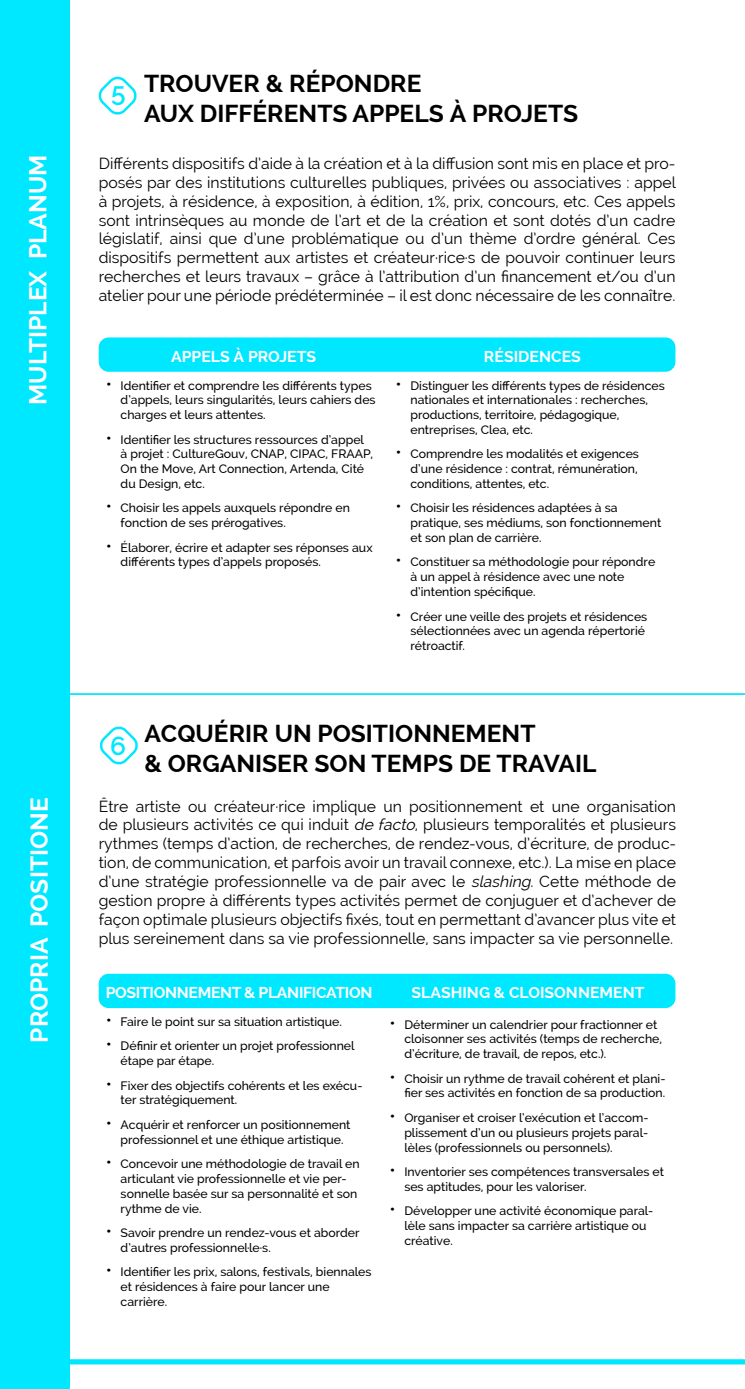
<style>
.page{position:relative;width:745px;height:1389px;background:#fff}
.page>*{position:absolute;margin:0;border:0;box-sizing:border-box;transform-origin:0 0}
.t1{font:600 26.25px "Raleway";color:#00e8ff}
.t2{font:700 24.5px/29.4px "Raleway";color:#000}
.t3{font:700 24.5px "Raleway";color:#fff}
.t4{font:15.75px/18.9px "Raleway";color:#000;text-align:justify}
.t5{font:700 15.75px "Raleway";color:#fff}
.t6{font:700 15.75px "Raleway";letter-spacing:-.02em;color:#fff}
.t7{font:500 12.25px/14.7px "Raleway";color:#000}
.s1{font-weight:400;font-size:17.5px}
.s2{font-style:italic}
</style>
<div class="page">
<div style="left:0;top:0;width:69px;height:1389px;background:#00e8ff"></div>
<div style="left:99px;top:337px;width:576px;height:35px;background:#00e8ff;border-radius:10px"></div>
<div style="left:99px;top:974px;width:576px;height:34px;background:#00e8ff;border-radius:10px"></div>
<hr style="left:69px;top:693px;width:675px;height:2px;background:#00e8ff">
<div style="left:69px;top:1359px;width:675px;height:5px;background:#00e8ff"></div>
<svg style="left:100px;top:726px;width:38px;height:39px"></svg>
<svg style="left:98px;top:76px;width:39px;height:39px"></svg>
<h2 class="t3" style="left:24px;top:405px;width:251px;rotate:-90deg">MULTIPLEX PLANUM</h2>
<h2 class="t3" style="left:25px;top:1043px;width:247px;rotate:-90deg">PROPRIA POSITIONE</h2>
<h1 class="t1" style="left:111px;top:77px;width:16px">5</h1>
<h2 class="t2" style="left:144px;top:69px;width:435px">TROUVER &amp; RÉPONDRE<br>AUX DIFFÉRENTS APPELS À PROJETS</h2>
<p class="t4" style="left:99px;top:154px;width:578px">Différents dispositifs d’aide à la création et à la diffusion sont mis en place et pro&shy;posés par des institutions culturelles publiques, privées ou associatives : appel à projets, à résidence, à exposition, à édition, 1%, prix, concours, etc. Ces appels sont intrinsèques au monde de l’art et de la création et sont dotés d’un cadre législatif, ainsi que d’une problématique ou d’un thème d’ordre général. Ces dispositifs permettent aux artistes et créateur·rice·s de pouvoir continuer leurs recherches et leurs travaux – grâce à l’attribution d’un financement et/ou d’un atelier pour une période prédéterminée – il est donc nécessaire de les connaître.</p>
<p class="t5" style="left:171px;top:347px;width:146px">APPELS À PROJETS</p>
<p class="t5" style="left:483px;top:347px;width:98px">RÉSIDENCES</p>
<p class="t7" style="left:120px;top:378px;width:256px;text-indent:-15px"><span class="s1">•</span> Identifier et comprendre les différents types d’appels, leurs singularités, leurs cahiers des charges et leurs attentes.</p>
<p class="t7" style="left:120px;top:432px;width:254px;text-indent:-15px"><span class="s1">•</span> Identifier les structures ressources d’appel à projet : CultureGouv, CNAP, CIPAC, FRAAP, On the Move, Art Connection, Artenda, Cité du Design, etc.</p>
<p class="t7" style="left:120px;top:501px;width:231px;text-indent:-15px"><span class="s1">•</span> Choisir les appels auxquels répondre en fonction de ses prérogatives.</p>
<p class="t7" style="left:120px;top:540px;width:253px;text-indent:-15px"><span class="s1">•</span> Élaborer, écrire et adapter ses réponses aux différents types d’appels proposés.</p>
<p class="t7" style="left:410px;top:378px;width:256px;text-indent:-15px"><span class="s1">•</span> Distinguer les différents types de résidences nationales et internationales : recherches, productions, territoire, pédagogique, entreprises, Clea, etc.</p>
<p class="t7" style="left:410px;top:447px;width:230px;text-align:justify;text-indent:-15px"><span class="s1">•</span> Comprendre les modalités et exigences d’une résidence : contrat, rémunération, conditions, attentes, etc.</p>
<p class="t7" style="left:410px;top:501px;width:252px;text-indent:-15px"><span class="s1">•</span> Choisir les résidences adaptées à sa pratique, ses médiums, son fonctionnement et son plan de carrière.</p>
<p class="t7" style="left:410px;top:555px;width:246px;text-indent:-15px"><span class="s1">•</span> Constituer sa méthodologie pour répondre à un appel à résidence avec une note d’intention spécifique.</p>
<p class="t7" style="left:410px;top:609px;width:238px;text-indent:-15px"><span class="s1">•</span> Créer une veille des projets et résidences sélectionnées avec un agenda répertorié rétroactif.</p>
<h1 class="t1" style="left:110px;top:730px;width:17px">6</h1>
<h2 class="t2" style="left:144px;top:719px;width:453px">ACQUÉRIR UN POSITIONNEMENT<br>&amp; ORGANISER SON TEMPS DE TRAVAIL</h2>
<p class="t4" style="left:99px;top:797px;width:578px">Être artiste ou créateur·rice implique un positionnement et une organisation de plusieurs activités ce qui induit <span class="s2">de facto</span>, plusieurs temporalités et plusieurs rythmes (temps d’action, de recherches, de rendez-vous, d’écriture, de produc&shy;tion, de communication, et parfois avoir un travail connexe, etc.). La mise en place d’une stratégie professionnelle va de pair avec le <span class="s2">slashing</span>. Cette méthode de gestion propre à différents types activités permet de conjuguer et d’achever de façon optimale plusieurs objectifs fixés, tout en permettant d’avancer plus vite et plus sereinement dans sa vie professionnelle, sans impacter sa vie personnelle.</p>
<p class="t6" style="left:106px;top:983px;width:268px">POSITIONNEMENT &amp; PLANIFICATION</p>
<p class="t5" style="left:411px;top:983px;width:234px">SLASHING &amp; CLOISONNEMENT</p>
<p class="t7" style="left:106px;top:1014px;width:237px"><span class="s1">•</span> Faire le point sur sa situation artistique.</p>
<p class="t7" style="left:120px;top:1039px;width:235px;text-indent:-15px"><span class="s1">•</span> Définir et orienter un projet professionnel étape par étape.</p>
<p class="t7" style="left:120px;top:1078px;width:243px;text-indent:-15px"><span class="s1">•</span> Fixer des objectifs cohérents et les exécu&shy;ter stratégiquement.</p>
<p class="t7" style="left:120px;top:1117px;width:231px;text-indent:-15px"><span class="s1">•</span> Acquérir et renforcer un positionnement professionnel et une éthique artistique.</p>
<p class="t7" style="left:120px;top:1157px;width:240px;text-indent:-15px"><span class="s1">•</span> Concevoir une méthodologie de travail en articulant vie professionnelle et vie per&shy;sonnelle basée sur sa personnalité et son rythme de vie.</p>
<p class="t7" style="left:120px;top:1225px;width:240px;text-indent:-15px"><span class="s1">•</span> Savoir prendre un rendez-vous et aborder d’autres professionnel·le·s.</p>
<p class="t7" style="left:120px;top:1265px;width:252px;text-indent:-15px"><span class="s1">•</span> Identifier les prix, salons, festivals, biennales et résidences à faire pour lancer une carrière.</p>
<p class="t7" style="left:404px;top:1017px;width:259px;text-indent:-15px"><span class="s1">•</span> Déterminer un calendrier pour fractionner et cloisonner ses activités (temps de recherche, d’écriture, de travail, de repos, etc.).</p>
<p class="t7" style="left:389px;top:1071px;width:277px;text-align:right"><span class="s1">•</span> Choisir un rythme de travail cohérent et plani&shy;fier ses activités en fonction de sa production.</p>
<p class="t7" style="left:404px;top:1110px;width:245px;text-align:justify;text-indent:-15px"><span class="s1">•</span> Organiser et croiser l’exécution et l’accom&shy;plissement d’un ou plusieurs projets paral&shy;lèles (professionnels ou personnels).</p>
<p class="t7" style="left:404px;top:1164px;width:261px;text-indent:-15px"><span class="s1">•</span> Inventorier ses compétences transversales et ses aptitudes, pour les valoriser.</p>
<p class="t7" style="left:404px;top:1204px;width:250px;text-indent:-15px"><span class="s1">•</span> Développer une activité économique paral&shy;lèle sans impacter sa carrière artistique ou créative.</p>
</div>
